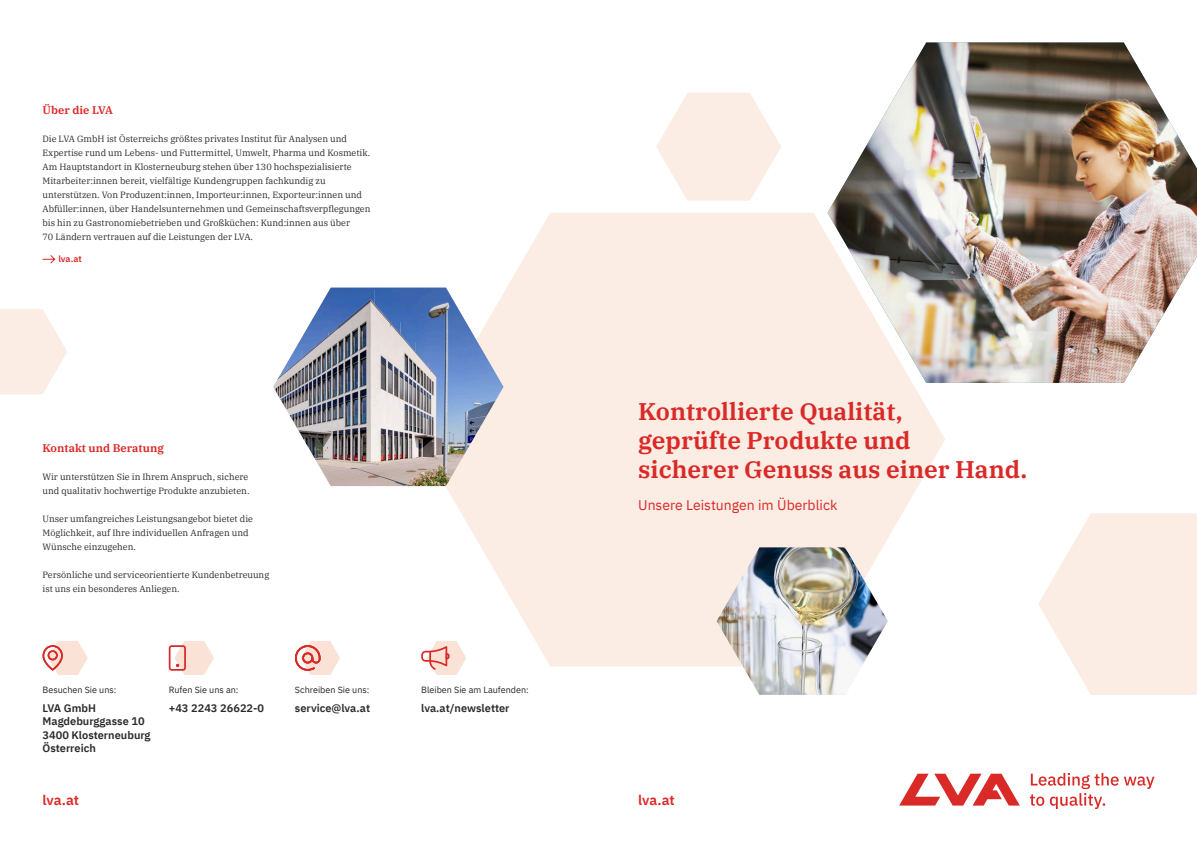
<style>
.page{position:relative;width:1197px;height:848px;background:#fff}
.page>*{position:absolute;margin:0;border:0;box-sizing:border-box;transform-origin:0 0}
.Headline{font:600 24px/28.8px "IBM Plex Serif";color:#da2a28}
.t1{font:14px "IBM Plex Sans";color:#da2a28}
.Text{font:600 14px "IBM Plex Sans";letter-spacing:-.005em;color:#da2a28}
.Text-2{font:600 11px/13.2px "IBM Plex Sans";color:#2b292a}
.Headline-2{font:600 11px "IBM Plex Serif";color:#da2a28}
.Text-3{font:9px/14px "IBM Plex Serif";color:#2b292a}
.Text-4{font:9px "IBM Plex Sans";color:#2b292a}
.Text-5{font:600 9px "IBM Plex Sans";color:#da2a28}
</style>
<div class="page">
<svg style="left:418px;top:213px;width:527px;height:453px;fill:#fbece4"></svg>
<img style="left:716px;top:547px;width:171px;height:147px">
<img style="left:827px;top:43px;width:369px;height:340px">
<svg style="left:899px;top:773px;width:120px;height:32px"></svg>
<svg style="left:1029px;top:773px;width:125px;height:36px"></svg>
<svg style="left:1038px;top:513px;width:158px;height:181px"></svg>
<svg style="left:656px;top:93px;width:125px;height:108px"></svg>
<svg style="left:42px;top:255px;width:14px;height:9px"></svg>
<img style="left:273px;top:287px;width:230px;height:199px">
<svg style="left:0;top:309px;width:67px;height:85px"></svg>
<svg style="left:169px;top:641px;width:45px;height:34px"></svg>
<svg style="left:295px;top:641px;width:45px;height:34px"></svg>
<svg style="left:421px;top:641px;width:45px;height:34px"></svg>
<svg style="left:43px;top:641px;width:45px;height:34px"></svg>
<p class="Headline-2" style="left:43px;top:101px;width:72px">Über die LVA</p>
<p class="Text-3" style="left:43px;top:131px;width:329px">Die LVA GmbH ist Österreichs größtes privates Institut für Analysen und Expertise rund um Lebens- und Futtermittel, Umwelt, Pharma und Kosmetik.<br>Am Hauptstandort in Klosterneuburg stehen über 130 hochspezialisierte Mitarbeiter:innen bereit, vielfältige Kundengruppen fachkundig zu unterstützen. Von Produzent:innen, Importeur:innen, Exporteur:innen und Abfüller:innen, über Handelsunternehmen und Gemeinschaftsverpflegungen bis hin zu Gastronomiebetrieben und Großküchen: Kund:innen aus über<br>70 Ländern vertrauen auf die Leistungen der LVA.</p>
<p class="Text-5" style="left:58px;top:252px;width:25px">lva.at</p>
<p class="Headline-2" style="left:43px;top:439px;width:123px">Kontakt und Beratung</p>
<p class="Text-3" style="left:43px;top:469px;width:207px">Wir unterstützen Sie in Ihrem Anspruch, sichere</p>
<p class="Text-3" style="left:43px;top:483px;width:208px">und qualitativ hochwertige Produkte anzubieten.</p>
<p class="Text-3" style="left:43px;top:511px;width:212px">Unser umfangreiches Leistungsangebot bietet die</p>
<p class="Text-3" style="left:43px;top:525px;width:208px">Möglichkeit, auf Ihre individuellen Anfragen und</p>
<p class="Text-3" style="left:43px;top:539px;width:95px">Wünsche einzugehen.</p>
<p class="Text-3" style="left:43px;top:567px;width:228px">Persönliche und serviceorientierte Kundenbetreuung</p>
<p class="Text-3" style="left:43px;top:581px;width:139px">ist uns ein besonderes Anliegen.</p>
<p class="Text-4" style="left:43px;top:683px;width:75px">Besuchen Sie uns:</p>
<p class="Text-2" style="left:43px;top:700px;width:104px">LVA GmbH<br>Magdeburggasse 10</p>
<p class="Text-2" style="left:43px;top:727px;width:110px">3400 Klosterneuburg</p>
<p class="Text-2" style="left:43px;top:740px;width:55px">Österreich</p>
<p class="Text" style="left:43px;top:789px;width:38px">lva.at</p>
<p class="Text-4" style="left:169px;top:683px;width:71px">Rufen Sie uns an:</p>
<p class="Text-2" style="left:169px;top:700px;width:97px">+43 2243 26622-0</p>
<p class="Text-4" style="left:295px;top:683px;width:76px">Schreiben Sie uns:</p>
<p class="Text-2" style="left:295px;top:700px;width:77px">service@lva.at</p>
<p class="Text-4" style="left:421px;top:683px;width:109px">Bleiben Sie am Laufenden:</p>
<p class="Text-2" style="left:421px;top:700px;width:90px">lva.at/newsletter</p>
<p class="Headline" style="left:638px;top:395px;width:390px">Kontrollierte Qualität,<br>geprüfte Produkte und<br>sicherer Genuss aus einer Hand.</p>
<p class="t1" style="left:638px;top:494px;width:201px">Unsere Leistungen im Überblick</p>
<p class="Text" style="left:638px;top:789px;width:38px">lva.at</p>
</div>
